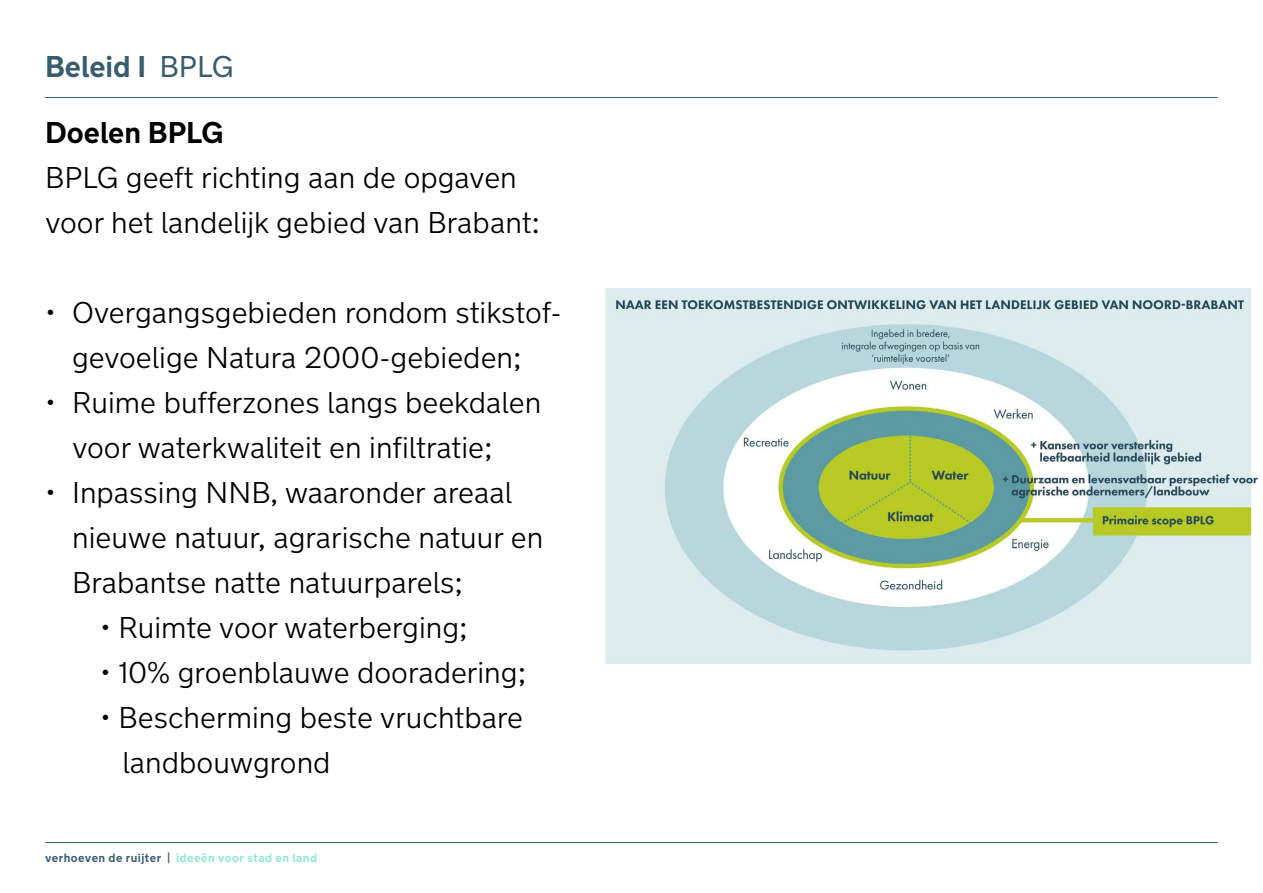
<style>
.page{position:relative;width:1263px;height:893px;background:#fff}
.page>*{position:absolute;margin:0;border:0;box-sizing:border-box;transform-origin:0 0}
.t1{font:300 30px/45px "New Transport";color:#000}
.t2{font:700 30px "New Transport";color:#395d6e}
.t3{font:700 30px "New Transport";color:#000}
.t4{font:700 12px "New Transport";letter-spacing:.04em;color:#8fe7d6}
.s1{font-weight:400}
.s2{color:#395d6e}
</style>
<div class="page">
<hr style="left:45px;top:842px;width:1173px;height:1px;background:#395d6e">
<hr style="left:45px;top:97px;width:1173px;height:1px;background:#395d6e">
<img style="left:606px;top:288px;width:653px;height:375px">
<p class="t2" style="left:45px;top:47px;width:190px">Beleid I <span class="s1">BPLG</span></p>
<p class="t3" style="left:45px;top:113px;width:180px">Doelen BPLG</p>
<p class="t1" style="left:45px;top:155px;width:496px">BPLG geeft richting aan de opgaven voor het landelijk gebied van Brabant:</p>
<p class="t1" style="left:45px;top:290px;width:518px;text-align:center">• Overgangsgebieden rondom stikstof&shy;gevoelige Natura 2000-gebieden;</p>
<p class="t1" style="left:72px;top:380px;width:471px;text-indent:-27px">• Ruime bufferzones langs beekdalen voor waterkwaliteit en infiltratie;</p>
<p class="t1" style="left:72px;top:470px;width:473px;text-indent:-27px">• Inpassing NNB, waaronder areaal nieuwe natuur, agrarische natuur en<br>Brabantse natte natuurparels;</p>
<p class="t1" style="left:100px;top:605px;width:369px">• Ruimte voor waterberging;</p>
<p class="t1" style="left:100px;top:650px;width:427px">• 10% groenblauwe dooradering;</p>
<p class="t1" style="left:123px;top:695px;width:402px;text-indent:-22px">• Bescherming beste vruchtbare landbouwgrond</p>
<p class="t4" style="left:45px;top:850px;width:274px"><span class="s2">verhoeven de ruijter |</span> ideeën voor stad en land</p>
</div>
